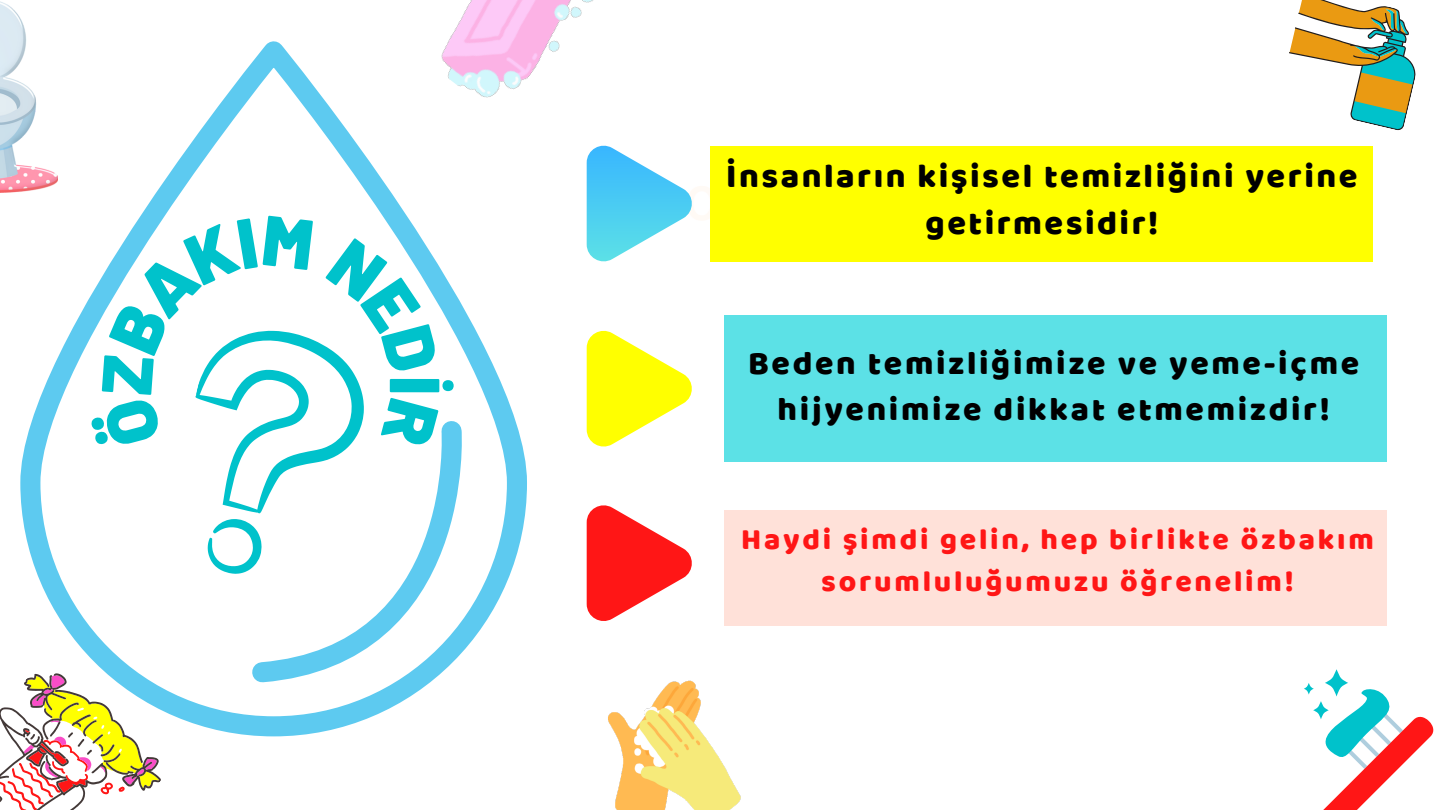
<style>
.page{position:relative;width:1440px;height:810px;background:#fff}
.page>*{position:absolute;margin:0;border:0;box-sizing:border-box;transform-origin:0 0}
.t1{font:900 70.8px "Barlow";color:#00c2cb}
.t2{font:34.1px/47.2px "Baloo";letter-spacing:.07em;color:#000;text-align:center}
.t3{font:33.6px/46.3px "Baloo";letter-spacing:.08em;color:#000;text-align:center}
.t4{font:30px/42px "Baloo";letter-spacing:.09em;color:#ff1616;text-align:center}
</style>
<div class="page">
<svg style="left:587px;top:145px;width:105px;height:117px"></svg>
<svg style="left:587px;top:330px;width:105px;height:117px"></svg>
<svg style="left:587px;top:505px;width:105px;height:116px"></svg>
<svg style="left:30px;top:51px;width:487px;height:675px"></svg>
<div style="left:20px;top:41px;width:507px;height:695px;border:20px solid #5dcaf0;border-radius:243px"></div>
<svg style="left:241px;top:411px;width:231px;height:283px"></svg>
<svg style="left:157px;top:306px;width:229px;height:291px"></svg>
<svg style="left:157px;top:314px;width:222px;height:281px"></svg>
<svg style="left:0;top:650px;width:171px;height:160px"></svg>
<svg style="left:1304px;top:669px;width:130px;height:141px"></svg>
<img style="left:0;top:1px;width:58px;height:192px">
<img style="left:608px;top:680px;width:133px;height:130px">
<svg style="left:1289px;top:0;width:127px;height:131px"></svg>
<img style="left:420px;top:0;width:173px;height:132px">
<div style="left:710px;top:146px;width:663px;height:115px;background:#ff0"></div>
<div style="left:724px;top:316px;width:663px;height:146px;background:#5ce1e6"></div>
<div style="left:724px;top:510px;width:663px;height:116px;background:#ffe1d9"></div>
<svg style="left:88px;top:215px;width:225px;height:237px"></svg>
<svg style="left:325px;top:237px;width:114px;height:137px"></svg>
<svg style="left:381px;top:398px;width:58px;height:50px"></svg>
<p class="t1" style="left:461px;top:376px;width:20px;rotate:90deg">İ</p>
<p class="t2" style="left:726px;top:152px;width:633px">İnsanların kişisel temizliğini yerine getirmesidir!</p>
<p class="t3" style="left:748px;top:339px;width:613px">Beden temizliğimize ve yeme-içme hijyenimize dikkat etmemizdir!</p>
<p class="t4" style="left:741px;top:517px;width:634px">Haydi şimdi gelin, hep birlikte özbakım sorumluluğumuzu öğrenelim!</p>
</div>
